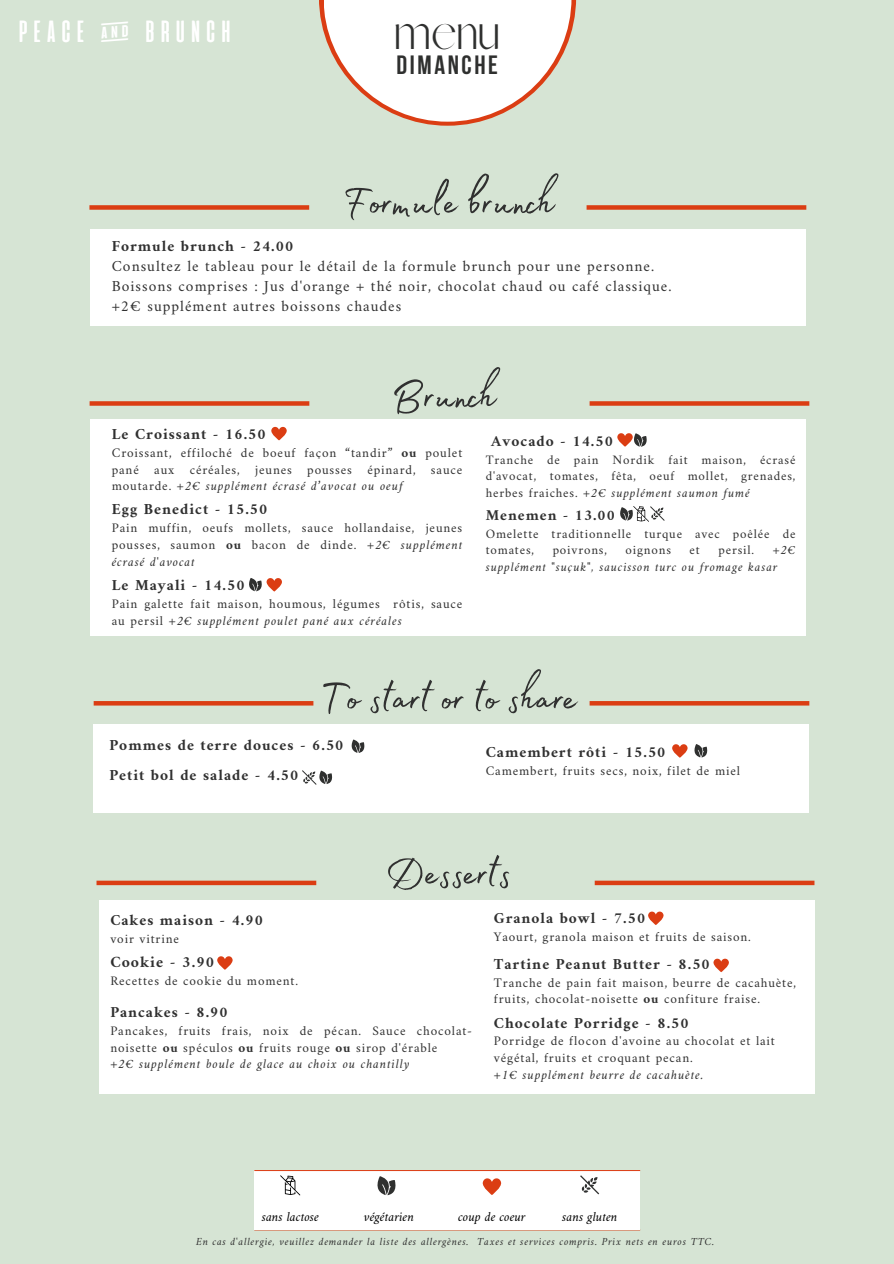
<style>
.page{position:relative;width:894px;height:1264px;background:#fff}
.page>*{position:absolute;margin:0;border:0;box-sizing:border-box;transform-origin:0 0}
.t1{font:52.65px "Madelyn Fill";color:#303030}
.t2{font:46.5px "Afrah";color:#2f302f}
.t3{font:700 30.6px "Alienscows";color:#fff}
.t4{font:700 26.4px "Bebas Neue";letter-spacing:.1em;color:#2f302f}
.t5{font:700 15.75px "Amiri";letter-spacing:.065em;color:#303030}
.t6{font:700 15.45px "Amiri";letter-spacing:.065em;color:#303030}
.t7{font:15.45px "Amiri";letter-spacing:.065em;color:#303030}
.t8{font:700 15.15px "Amiri";letter-spacing:.065em;color:#303030}
.t9{font:italic 13.5px "Amiri";color:#000}
.t10{font:13.2px/16.8px "Amiri";letter-spacing:.065em;color:#303030}
.t11{font:italic 13.2px "Amiri";letter-spacing:.065em;color:#303030}
.t12{font:13.05px/16.5px "Amiri";letter-spacing:.065em;color:#303030;text-align:justify}
.t13{font:12.9px/16.5px "Amiri";letter-spacing:.065em;color:#303030}
.t14{font:italic 12.9px/16.5px "Amiri";letter-spacing:.065em;color:#303030}
.t15{font:italic 10.95px "Amiri";letter-spacing:.065em;color:#303030}
.s1{font-weight:700}
.s2{font-style:italic}
.s3{font-style:normal}
</style>
<div class="page">
<div style="left:0;top:0;width:893px;height:1263px;background:#d6e4d4"></div>
<hr style="left:254px;top:1229px;width:386px;height:1px;background:#db3d13">
<div style="left:254px;top:1170px;width:386px;height:59px;background:#fff"></div>
<hr style="left:254px;top:1169px;width:386px;height:1px;background:#db3d13">
<svg style="left:377px;top:1176px;width:19px;height:19px"></svg>
<svg style="left:580px;top:1175px;width:19px;height:19px"></svg>
<svg style="left:482px;top:1178px;width:20px;height:17px"></svg>
<svg style="left:280px;top:1175px;width:20px;height:20px"></svg>
<svg style="left:319px;top:0;width:257px;height:126px"></svg>
<div style="left:91px;top:420px;width:715px;height:216px;background:#fff"></div>
<div style="left:91px;top:229px;width:715px;height:96px;background:#fff"></div>
<div style="left:94px;top:724px;width:715px;height:89px;background:#fff"></div>
<svg style="left:351px;top:739px;width:13px;height:14px"></svg>
<svg style="left:672px;top:744px;width:35px;height:13px"></svg>
<svg style="left:620px;top:506px;width:44px;height:16px"></svg>
<div style="left:99px;top:900px;width:715px;height:193px;background:#fff"></div>
<svg style="left:648px;top:911px;width:16px;height:14px"></svg>
<svg style="left:713px;top:958px;width:16px;height:14px"></svg>
<svg style="left:217px;top:956px;width:16px;height:13px"></svg>
<svg style="left:617px;top:433px;width:30px;height:14px"></svg>
<svg style="left:271px;top:426px;width:16px;height:14px"></svg>
<svg style="left:249px;top:578px;width:33px;height:13px"></svg>
<svg style="left:302px;top:770px;width:30px;height:15px"></svg>
<div style="left:586px;top:205px;width:220px;height:5px;background:#db3d13"></div>
<div style="left:89px;top:205px;width:220px;height:5px;background:#db3d13"></div>
<div style="left:90px;top:401px;width:219px;height:5px;background:#db3d13"></div>
<div style="left:589px;top:401px;width:220px;height:5px;background:#db3d13"></div>
<hr style="left:589px;top:701px;width:220px;height:4px;background:#db3d13">
<hr style="left:94px;top:701px;width:219px;height:4px;background:#db3d13">
<div style="left:96px;top:880px;width:220px;height:5px;background:#db3d13"></div>
<div style="left:594px;top:880px;width:220px;height:5px;background:#db3d13"></div>
<p class="t3" style="left:16px;top:13px;width:219px">PEACE &amp; BRUNCH</p>
<p class="t2" style="left:394px;top:2px;width:106px">menu</p>
<p class="t4" style="left:396px;top:54px;width:103px">DIMANCHE</p>
<p class="t1" style="left:343px;top:162px;width:212px">Formule brunch</p>
<p class="t6" style="left:112px;top:237px;width:183px">Formule brunch - 24.00</p>
<p class="t7" style="left:112px;top:256px;width:543px">Consultez le tableau pour le détail de la formule brunch pour une personne.</p>
<p class="t7" style="left:112px;top:276px;width:561px">Boissons comprises : Jus d'orange + thé noir, chocolat chaud ou café classique.</p>
<p class="t7" style="left:112px;top:296px;width:291px">+2€ supplément autres boissons chaudes</p>
<p class="t1" style="left:391px;top:356px;width:106px">Brunch</p>
<p class="t6" style="left:112px;top:424px;width:155px">Le Croissant - 16.50</p>
<p class="t10" style="left:112px;top:444px;width:352px;text-align:justify">Croissant, effiloché de boeuf façon “tandir” <span class="s1">ou</span> poulet pané aux céréales, jeunes pousses épinard, sauce moutarde. <span class="s2">+2€ supplément écrasé d’avocat ou oeuf</span></p>
<p class="t6" style="left:112px;top:500px;width:157px">Egg Benedict - 15.50</p>
<p class="t10" style="left:112px;top:519px;width:352px;text-align:justify">Pain muffin, oeufs mollets, sauce hollandaise, jeunes pousses, saumon <span class="s1">ou</span> bacon de dinde. <span class="s2">+2€ supplément écrasé d'avocat</span></p>
<p class="t6" style="left:112px;top:576px;width:134px">Le Mayali - 14.50</p>
<p class="t10" style="left:112px;top:595px;width:352px">Pain galette fait maison, houmous, légumes rôtis, sauce au persil <span class="s2">+2€ supplément poulet pané aux céréales</span></p>
<p class="t6" style="left:491px;top:432px;width:123px">Avocado - 14.50</p>
<p class="t12" style="left:485px;top:451px;width:311px">Tranche de pain Nordik fait maison, écrasé d'avocat, tomates, fêta, oeuf mollet, grenades, herbes fraiches. <span class="s2">+2€ supplément saumon fumé</span></p>
<p class="t8" style="left:485px;top:506px;width:130px">Menemen - 13.00</p>
<p class="t13" style="left:485px;top:525px;width:311px">Omelette traditionnelle turque avec poêlée de tomates,</p>
<p class="t13" style="left:552px;top:541px;width:56px">poivrons,</p>
<p class="t13" style="left:625px;top:541px;width:47px">oignons</p>
<p class="t13" style="left:689px;top:541px;width:12px">et</p>
<p class="t13" style="left:718px;top:541px;width:37px">persil.</p>
<p class="t14" style="left:485px;top:541px;width:311px;text-indent:287px"><span class="s3">+</span>2€ supplément "suçuk", saucisson turc ou fromage kasar</p>
<p class="t1" style="left:319px;top:658px;width:259px">To start or to share</p>
<p class="t6" style="left:109px;top:735px;width:235px">Pommes de terre douces - 6.50</p>
<p class="t6" style="left:109px;top:765px;width:190px">Petit bol de salade - 4.50</p>
<p class="t6" style="left:485px;top:742px;width:181px">Camembert rôti - 15.50</p>
<p class="t10" style="left:485px;top:762px;width:256px">Camembert, fruits secs, noix, filet de miel</p>
<p class="t1" style="left:385px;top:833px;width:127px">Desserts</p>
<p class="t6" style="left:110px;top:910px;width:154px">Cakes maison - 4.90</p>
<p class="t10" style="left:110px;top:929px;width:70px">voir vitrine</p>
<p class="t5" style="left:110px;top:952px;width:105px">Cookie - 3.90</p>
<p class="t10" style="left:110px;top:972px;width:189px">Recettes de cookie du moment.</p>
<p class="t6" style="left:110px;top:1002px;width:119px">Pancakes - 8.90</p>
<p class="t10" style="left:110px;top:1021px;width:363px">Pancakes, fruits frais, noix de pécan. Sauce chocolat&shy;noisette <span class="s1">ou</span> spéculos <span class="s1">ou</span> fruits rouge <span class="s1">ou</span> sirop d'érable</p>
<p class="t11" style="left:110px;top:1056px;width:301px">+2€ supplément boule de glace au choix ou chantilly</p>
<p class="t6" style="left:494px;top:908px;width:153px">Granola bowl - 7.50</p>
<p class="t10" style="left:494px;top:928px;width:258px">Yaourt, granola maison et fruits de saison.</p>
<p class="t6" style="left:494px;top:954px;width:217px">Tartine Peanut Butter - 8.50</p>
<p class="t10" style="left:494px;top:973px;width:303px">Tranche de pain fait maison, beurre de cacahuète, fruits, chocolat-noisette <span class="s1">ou</span> confiture fraise.</p>
<p class="t6" style="left:494px;top:1013px;width:196px">Chocolate Porridge - 8.50</p>
<p class="t10" style="left:494px;top:1032px;width:282px">Porridge de flocon d'avoine au chocolat et lait végétal, fruits et croquant pecan.</p>
<p class="t11" style="left:494px;top:1066px;width:211px">+1 € supplément beurre de cacahuète.</p>
<p class="t9" style="left:262px;top:1208px;width:59px">sans lactose</p>
<p class="t9" style="left:364px;top:1208px;width:52px">végétarien</p>
<p class="t9" style="left:458px;top:1208px;width:69px">coup de coeur</p>
<p class="t9" style="left:562px;top:1208px;width:57px">sans gluten</p>
<p class="t15" style="left:196px;top:1234px;width:519px">En cas d'allergie, veuillez demander la liste des allergènes. Taxes et services compris. Prix nets en euros TTC.</p>
</div>
